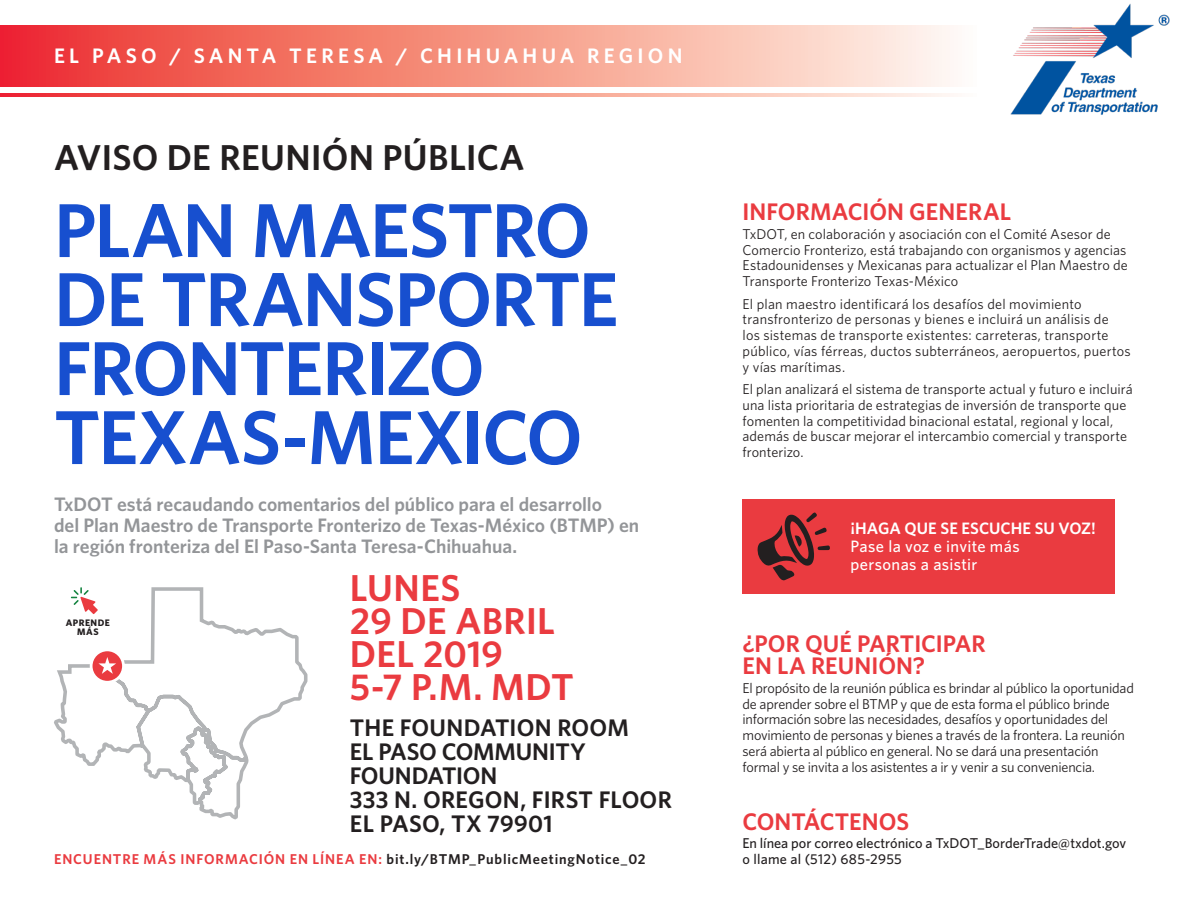
<style>
.page{position:relative;width:1188px;height:918px;background:#fff}
.page>*{position:absolute;margin:0;border:0;box-sizing:border-box;transform-origin:0 0}
.t1{font:600 76.5px/69px "Whitney";letter-spacing:-.025em;color:#174fcf}
.t2{font:600 37.5px/33px "Whitney";letter-spacing:.005em;color:#ea3b40}
.t3{font:600 36px "Whitney";letter-spacing:.005em;color:#231f20}
.t4{font:600 24px/24px "Whitney";letter-spacing:.005em;color:#231f20}
.t5{font:600 24px/22.5px "Whitney";color:#ea3b40}
.t6{font:600 21px "Whitney";letter-spacing:.2em;color:#fff}
.t7{font:600 19.5px/21px "Whitney";color:#939598}
.t8{font:500 16.5px/18px "Whitney";letter-spacing:.02em;color:#fff}
.t9{font:600 16.5px "Whitney";letter-spacing:.005em;color:#fff}
.t10{font:14.25px/15.8px "Whitney";letter-spacing:.005em;color:#231f20}
.t11{font:14.25px/15.8px "Whitney";letter-spacing:-.015em;color:#231f20}
.t12{font:600 14.25px "Whitney";letter-spacing:.06em;color:#231f20}
.t13{font:500 14.25px "Whitney";color:#231f20}
.t14{font:500 14.25px "Whitney";letter-spacing:.02em;color:#231f20}
.t15{font:700 9.45px/9px "Whitney";letter-spacing:.055em;color:#231f20;text-align:center}
.s1{color:#ea3b40}
</style>
<div class="page">
<svg style="left:0;top:26px;width:950px;height:60px;background:#f59286"></svg>
<svg style="left:0;top:93px;width:950px;height:4px;background:#f59286"></svg>
<img style="left:1010px;top:3px;width:160px;height:112px">
<svg style="left:54px;top:587px;width:254px;height:233px"></svg>
<svg style="left:91px;top:650px;width:33px;height:32px"></svg>
<div style="left:90px;top:648px;width:35px;height:36px;border:3px solid #fff;border-radius:50%"></div>
<svg style="left:98px;top:657px;width:18px;height:17px"></svg>
<div style="left:742px;top:499px;width:373px;height:95px;background:#ea3b40"></div>
<svg style="left:757px;top:512px;width:73px;height:69px"></svg>
<svg style="left:71px;top:587px;width:27px;height:27px"></svg>
<p class="t6" style="left:54px;top:42px;width:630px">EL PASO / SANTA TERESA / CHIHUAHUA REGION</p>
<p class="t3" style="left:54px;top:133px;width:472px">AVISO DE REUNIÓN PÚBLICA</p>
<p class="t5" style="left:742px;top:200px;width:270px">INFORMACIÓN GENERAL</p>
<p class="t10" style="left:742px;top:226px;width:387px">TxDOT, en colaboración y asociación con el Comité Asesor de Comercio Fronterizo, está trabajando con organismos y agencias Estadounidenses y Mexicanas para actualizar el Plan Maestro de Transporte Fronterizo Texas-México</p>
<p class="t10" style="left:742px;top:295px;width:390px">El plan maestro identificará los desafíos del movimiento transfronterizo de personas y bienes e incluirá un análisis de<br>los sistemas de transporte existentes: carreteras, transporte público, vías férreas, ductos subterráneos, aeropuertos, puertos y vías marítimas.</p>
<p class="t10" style="left:742px;top:381px;width:392px">El plan analizará el sistema de transporte actual y futuro e incluirá una lista prioritaria de estrategias de inversión de transporte que fomenten la competitividad binacional estatal, regional y local, además de buscar mejorar el intercambio comercial y transporte fronterizo.</p>
<p class="t1" style="left:54px;top:194px;width:566px">PLAN MAESTRO<br>DE TRANSPORTE<br>FRONTERIZO<br>TEXAS-MEXICO</p>
<p class="t7" style="left:54px;top:494px;width:587px">TxDOT está recaudando comentarios del público para el desarrollo<br>del Plan Maestro de Transporte Fronterizo de Texas-México (BTMP) en la región fronteriza del El Paso-Santa Teresa-Chihuahua.</p>
<p class="t9" style="left:850px;top:517px;width:247px">¡HAGA QUE SE ESCUCHE SU VOZ!</p>
<p class="t8" style="left:850px;top:537px;width:171px">Pase la voz e invite más personas a asistir</p>
<p class="t2" style="left:350px;top:571px;width:112px">LUNES</p>
<p class="t2" style="left:350px;top:604px;width:207px">29 DE ABRIL<br>DEL 2019</p>
<p class="t2" style="left:350px;top:670px;width:225px">5-7 P.M. MDT</p>
<p class="t4" style="left:350px;top:715px;width:281px">THE FOUNDATION ROOM</p>
<p class="t4" style="left:350px;top:739px;width:237px">EL PASO COMMUNITY<br>FOUNDATION</p>
<p class="t4" style="left:350px;top:787px;width:324px">333 N. OREGON, FIRST FLOOR</p>
<p class="t4" style="left:350px;top:811px;width:204px">EL PASO, TX 79901</p>
<p class="t15" style="left:66px;top:618px;width:46px">APRENDE<br>MÁS</p>
<p class="t5" style="left:742px;top:632px;width:245px">¿POR QUÉ PARTICIPAR<br>EN LA REUNIÓN?</p>
<p class="t11" style="left:742px;top:680px;width:393px">El propósito de la reunión pública es brindar al público la oportunidad de aprender sobre el BTMP y que de esta forma el público brinde información sobre las necesidades, desafíos y oportunidades del movimiento de personas y bienes a través de la frontera. La reunión será abierta al público en general. No se dará una presentación formal y se invita a los asistentes a ir y venir a su conveniencia.</p>
<p class="t5" style="left:742px;top:810px;width:168px">CONTÁCTENOS</p>
<p class="t13" style="left:742px;top:834px;width:385px">En línea por correo electrónico a TxDOT_BorderTrade@txdot.gov</p>
<p class="t12" style="left:54px;top:850px;width:593px"><span class="s1">ENCUENTRE MÁS INFORMACIÓN EN LÍNEA EN:</span> bit.ly/BTMP_PublicMeetingNotice_02</p>
<p class="t14" style="left:742px;top:850px;width:161px">o llame al (512) 685-2955</p>
</div>
